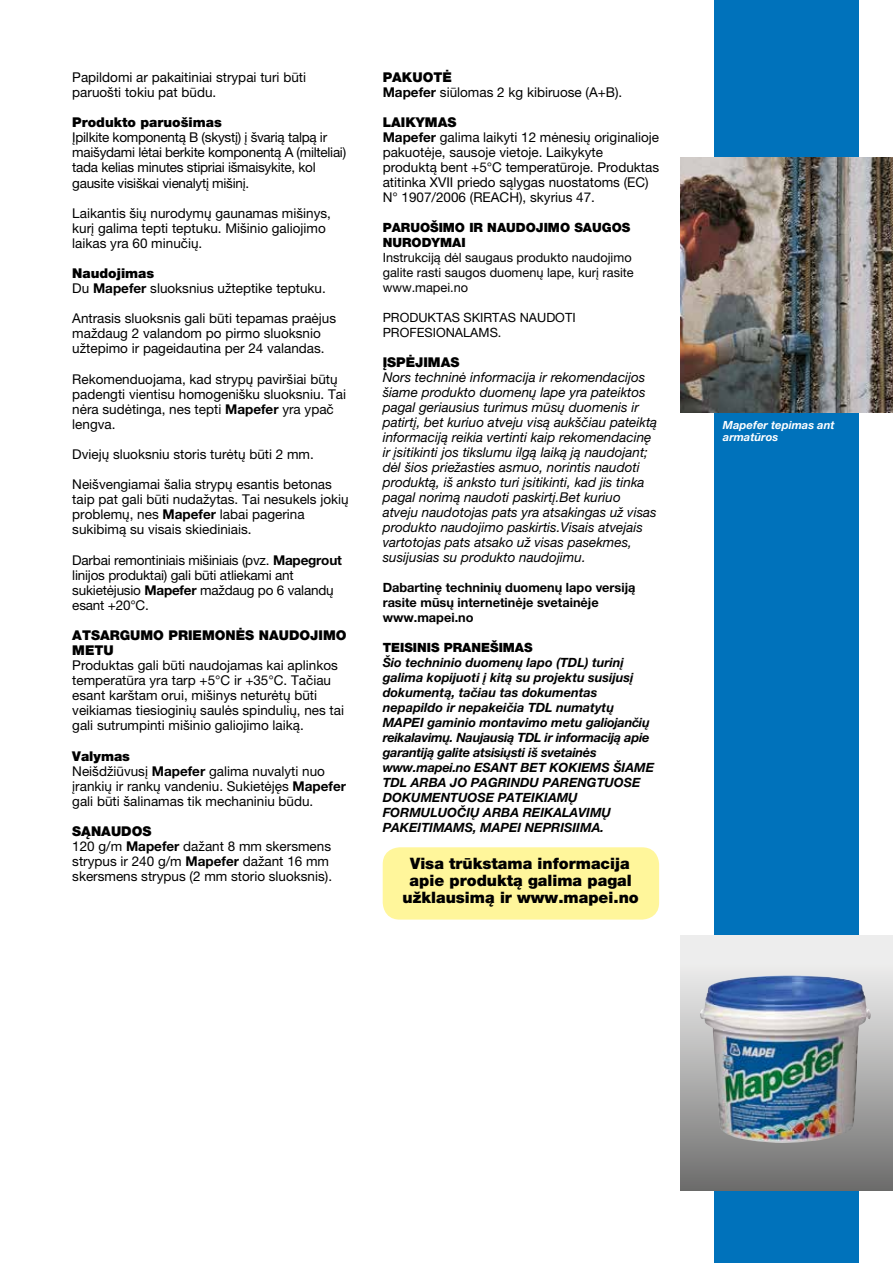
<style>
.page{position:relative;width:893px;height:1263px;background:#fff}
.page>*{position:absolute;margin:0;border:0;box-sizing:border-box;transform-origin:0 0}
.t1{font:900 15.75px/17.2px "Helvetica Neue LTW1 G";color:#000;text-align:center}
.t2{font:13.5px/15.1px "Helvetica Neue LTW1 G";color:#000}
.t3{font:italic 13.5px/15px "Helvetica Neue LTW1 G";color:#000}
.t4{font:13.5px/15.1px "Helvetica Neue LTW1 G";letter-spacing:-.02em;color:#000}
.t5{font:900 13.5px/15.1px "Helvetica Neue LTW1 G";color:#000}
.t6{font:italic 700 12.75px/15px "Helvetica Neue LTW1 G";color:#000}
.t7{font:12.75px/15px "Helvetica Neue LTW1 G";color:#000}
.t8{font:700 12.75px/15px "Helvetica Neue LTW1 G";color:#000}
.t9{font:900 12.75px/15px "Helvetica Neue LTW1 G";color:#000}
.t10{font:italic 700 11.25px/12px "Helvetica Neue LTW1 G";color:#fff}
.s1{font-weight:900}
.s2{font-weight:700}
</style>
<div class="page">
<div style="left:714px;top:0;width:145px;height:1263px;background:#0072bb"></div>
<img style="left:680px;top:157px;width:213px;height:255px">
<div style="left:383px;top:847px;width:276px;height:72px;background:#fff69b;border-radius:17px"></div>
<div style="left:680px;top:935px;width:213px;height:256px;background:linear-gradient(to bottom,#fbfbfb,#717070)"></div>
<img style="left:700px;top:975px;width:171px;height:168px">
<p class="t2" style="left:72px;top:69px;width:235px">Papildomi ar pakaitiniai strypai turi būti paruošti tokiu pat būdu.</p>
<p class="t5" style="left:72px;top:115px;width:151px">Produkto paruošimas</p>
<p class="t4" style="left:72px;top:130px;width:275px">Įpilkite komponentą B (skystį) į švarią talpą ir maišydami lėtai berkite komponentą A (milteliai) tada kelias minutes stipriai išmaisykite, kol gausite visiškai vienalytį mišinį.</p>
<p class="t2" style="left:72px;top:205px;width:260px">Laikantis šių nurodymų gaunamas mišinys, kurį galima tepti teptuku. Mišinio galiojimo laikas yra 60 minučių.</p>
<p class="t2" style="left:72px;top:265px;width:255px"><span class="s1">Naudojimas<br></span>Du <span class="s2">Mapefer</span> sluoksnius užteptike teptuku.</p>
<p class="t2" style="left:72px;top:311px;width:265px">Antrasis sluoksnis gali būti tepamas praėjus maždaug 2 valandom po pirmo sluoksnio užtepimo ir pageidautina per 24 valandas.</p>
<p class="t2" style="left:72px;top:371px;width:275px">Rekomenduojama, kad strypų paviršiai būtų padengti vientisu homogenišku sluoksniu. Tai nėra sudėtinga, nes tepti <span class="s2">Mapefer</span> yra ypač lengva.</p>
<p class="t2" style="left:72px;top:446px;width:243px">Dviejų sluoksniu storis turėtų būti 2 mm.</p>
<p class="t2" style="left:72px;top:477px;width:278px">Neišvengiamai šalia strypų esantis betonas taip pat gali būti nudažytas. Tai nesukels jokių problemų, nes <span class="s2">Mapefer</span> labai pagerina sukibimą su visais skiediniais.</p>
<p class="t2" style="left:72px;top:552px;width:271px">Darbai remontiniais mišiniais (pvz. <span class="s2">Mapegrout </span>linijos produktai) gali būti atliekami ant sukietėjusio <span class="s2">Mapefer</span> maždaug po 6 valandų esant +20°C.</p>
<p class="t5" style="left:72px;top:627px;width:276px">ATSARGUMO PRIEMONĖS NAUDOJIMO<br>METU</p>
<p class="t2" style="left:72px;top:658px;width:273px">Produktas gali būti naudojamas kai aplinkos temperatūra yra tarp +5°C ir +35°C. Tačiau esant karštam orui, mišinys neturėtų būti veikiamas tiesioginių saulės spindulių, nes tai gali sutrumpinti mišinio galiojimo laiką.</p>
<p class="t2" style="left:72px;top:748px;width:275px"><span class="s1">Valymas<br></span>Neišdžiūvusį <span class="s2">Mapefer</span> galima nuvalyti nuo įrankių ir rankų vandeniu. Sukietėjęs <span class="s2">Mapefer </span>gali būti šalinamas tik mechaniniu būdu.</p>
<p class="t2" style="left:72px;top:823px;width:261px"><span class="s1">SĄNAUDOS<br></span>120 g/m <span class="s2">Mapefer</span> dažant 8 mm skersmens strypus ir 240 g/m <span class="s2">Mapefer</span> dažant 16 mm skersmens strypus (2 mm storio sluoksnis).</p>
<p class="t2" style="left:383px;top:70px;width:241px"><span class="s1">PAKUOTĖ<br></span><span class="s2">Mapefer</span> siūlomas 2 kg kibiruose (A+B).</p>
<p class="t2" style="left:383px;top:115px;width:278px"><span class="s1">LAIKYMAS<br></span><span class="s2">Mapefer</span> galima laikyti 12 mėnesių originalioje pakuotėje, sausoje vietoje. Laikykyte produktą bent +5°C temperatūroje. Produktas atitinka XVII priedo sąlygas nuostatoms (EC)<br>N° 1907/2006 (REACH), skyrius 47.</p>
<p class="t9" style="left:383px;top:220px;width:249px">PARUOŠIMO IR NAUDOJIMO SAUGOS<br>NURODYMAI</p>
<p class="t7" style="left:383px;top:250px;width:253px">Instrukciją dėl saugaus produkto naudojimo galite rasti saugos duomenų lape, kurį rasite www.mapei.no</p>
<p class="t7" style="left:383px;top:310px;width:194px">PRODUKTAS SKIRTAS NAUDOTI<br>PROFESIONALAMS.</p>
<p class="t5" style="left:383px;top:355px;width:78px">ĮSPĖJIMAS</p>
<p class="t3" style="left:383px;top:370px;width:276px">Nors techninė informacija ir rekomendacijos šiame produkto duomenų lape yra pateiktos pagal geriausius turimus mūsų duomenis ir patirtį, bet kuriuo atveju visą aukščiau pateiktą informaciją reikia vertinti kaip rekomendacinę ir įsitikinti jos tikslumu ilgą laiką ją naudojant; dėl šios priežasties asmuo, norintis naudoti produktą, iš anksto turi įsitikinti, kad jis tinka pagal norimą naudoti paskirtį.Bet kuriuo atveju naudotojas pats yra atsakingas už visas produkto naudojimo paskirtis.Visais atvejais vartotojas pats atsako už visas pasekmes, susijusias su produkto naudojimu.</p>
<p class="t8" style="left:383px;top:580px;width:254px">Dabartinę techninių duomenų lapo versiją rasite mūsų internetinėje svetainėje www.mapei.no</p>
<p class="t9" style="left:383px;top:640px;width:151px">TEISINIS PRANEŠIMAS</p>
<p class="t6" style="left:383px;top:655px;width:273px">Šio techninio duomenų lapo (TDL) turinį galima kopijuoti į kitą su projektu susijusį dokumentą, tačiau tas dokumentas nepapildo ir nepakeičia TDL numatytų MAPEI gaminio montavimo metu galiojančių reikalavimų. Naujausią TDL ir informaciją apie garantiją galite atsisiųsti iš svetainės www.mapei.no ESANT BET KOKIEMS ŠIAME TDL ARBA JO PAGRINDU PARENGTUOSE DOKUMENTUOSE PATEIKIAMŲ FORMULUOČIŲ ARBA REIKALAVIMŲ PAKEITIMAMS, MAPEI NEPRISIIMA.</p>
<p class="t1" style="left:403px;top:854px;width:238px">Visa trūkstama informacija apie produktą galima pagal užklausimą ir www.mapei.no</p>
<p class="t10" style="left:723px;top:419px;width:113px">Mapefer tepimas ant armatūros</p>
</div>
